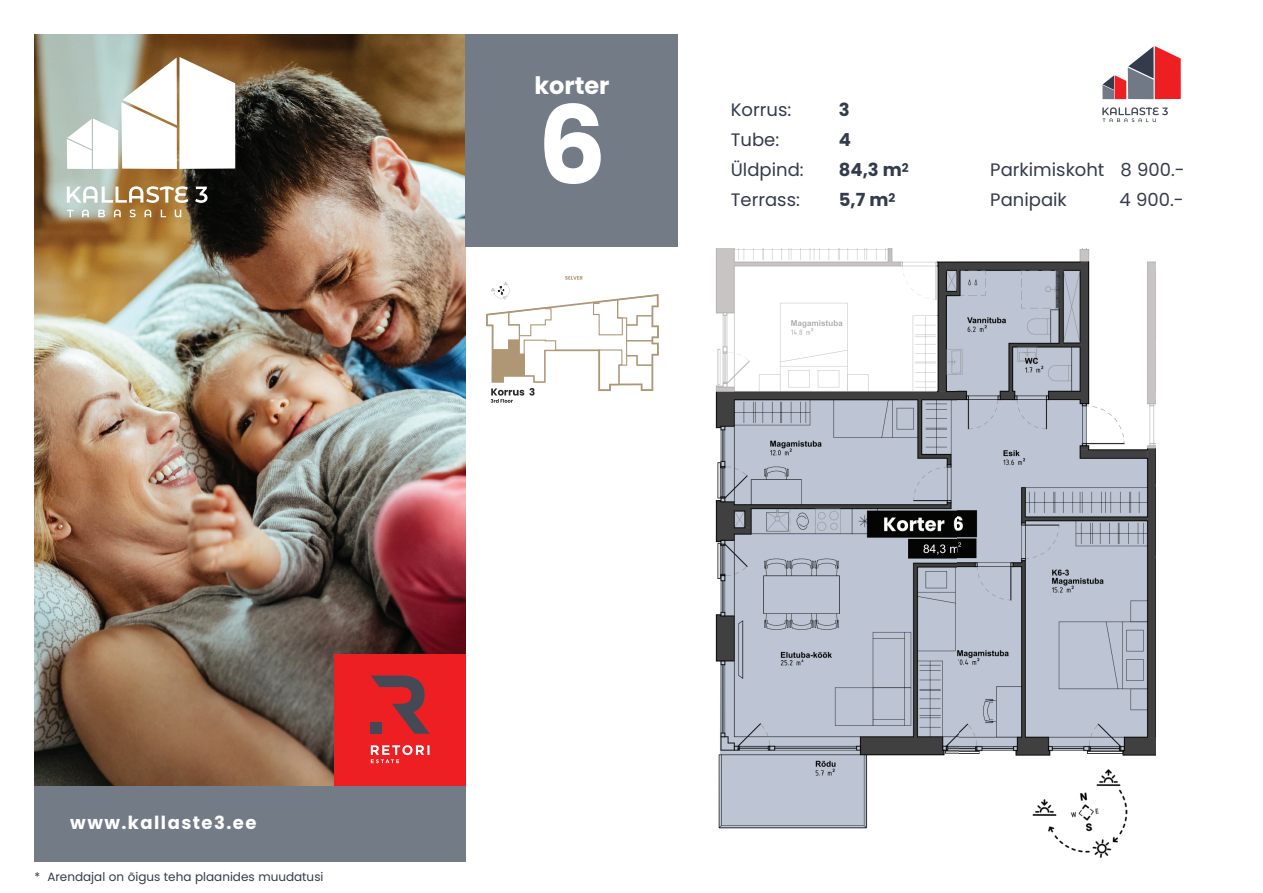
<style>
.page{position:relative;width:1263px;height:893px;background:#fff}
.page>*{position:absolute;margin:0;border:0;box-sizing:border-box;transform-origin:0 0}
.t1{font:700 108px "Poppins";color:#fff}
.t2{font:700 24px "Poppins";color:#fff}
.t3{font:18px/30px "Poppins";color:#343b4c}
.t4{font:700 18px "Poppins";letter-spacing:.08em;color:#fff}
.t5{font:700 18px "Poppins";color:#343b4c}
.t6{font:12px "Poppins";color:#343b4c}
</style>
<div class="page">
<div style="left:34px;top:736px;width:432px;height:126px;background:#737b86"></div>
<img style="left:34px;top:34px;width:432px;height:751px">
<svg style="left:67px;top:57px;width:168px;height:112px"></svg>
<svg style="left:67px;top:209px;width:114px;height:8px"></svg>
<svg style="left:67px;top:186px;width:141px;height:17px"></svg>
<div style="left:334px;top:654px;width:132px;height:131px;background:#ee1f23"></div>
<svg style="left:371px;top:675px;width:59px;height:59px"></svg>
<div style="left:371px;top:722px;width:11px;height:12px;background:#444955"></div>
<svg style="left:371px;top:745px;width:58px;height:18px"></svg>
<svg style="left:1102px;top:46px;width:79px;height:53px"></svg>
<svg style="left:1102px;top:107px;width:66px;height:15px"></svg>
<img style="left:715px;top:248px;width:440px;height:610px">
<div style="left:466px;top:34px;width:212px;height:213px;background:#737b86"></div>
<svg style="left:486px;top:276px;width:173px;height:127px"></svg>
<h2 class="t2" style="left:534px;top:71px;width:77px">korter</h2>
<h1 class="t1" style="left:537px;top:83px;width:70px">6</h1>
<p class="t3" style="left:731px;top:95px;width:62px">Korrus:</p>
<p class="t5" style="left:839px;top:100px;width:12px">3</p>
<p class="t3" style="left:731px;top:125px;width:50px">Tube:</p>
<p class="t5" style="left:839px;top:130px;width:14px">4</p>
<p class="t3" style="left:731px;top:155px;width:74px">Üldpind:</p>
<p class="t5" style="left:839px;top:160px;width:72px">84,3 m<sup>2</sup></p>
<p class="t3" style="left:731px;top:185px;width:71px">Terrass:</p>
<p class="t5" style="left:839px;top:190px;width:58px">5,7 m<sup>2</sup></p>
<p class="t3" style="left:990px;top:155px;width:196px">Parkimiskoht 8 900.-<br>Panipaik</p>
<p class="t3" style="left:1119px;top:185px;width:66px">4 900.-</p>
<p class="t4" style="left:70px;top:812px;width:188px">www.kallaste3.ee</p>
<p class="t6" style="left:34px;top:870px;width:291px">* Arendajal on õigus teha plaanides muudatusi</p>
</div>
